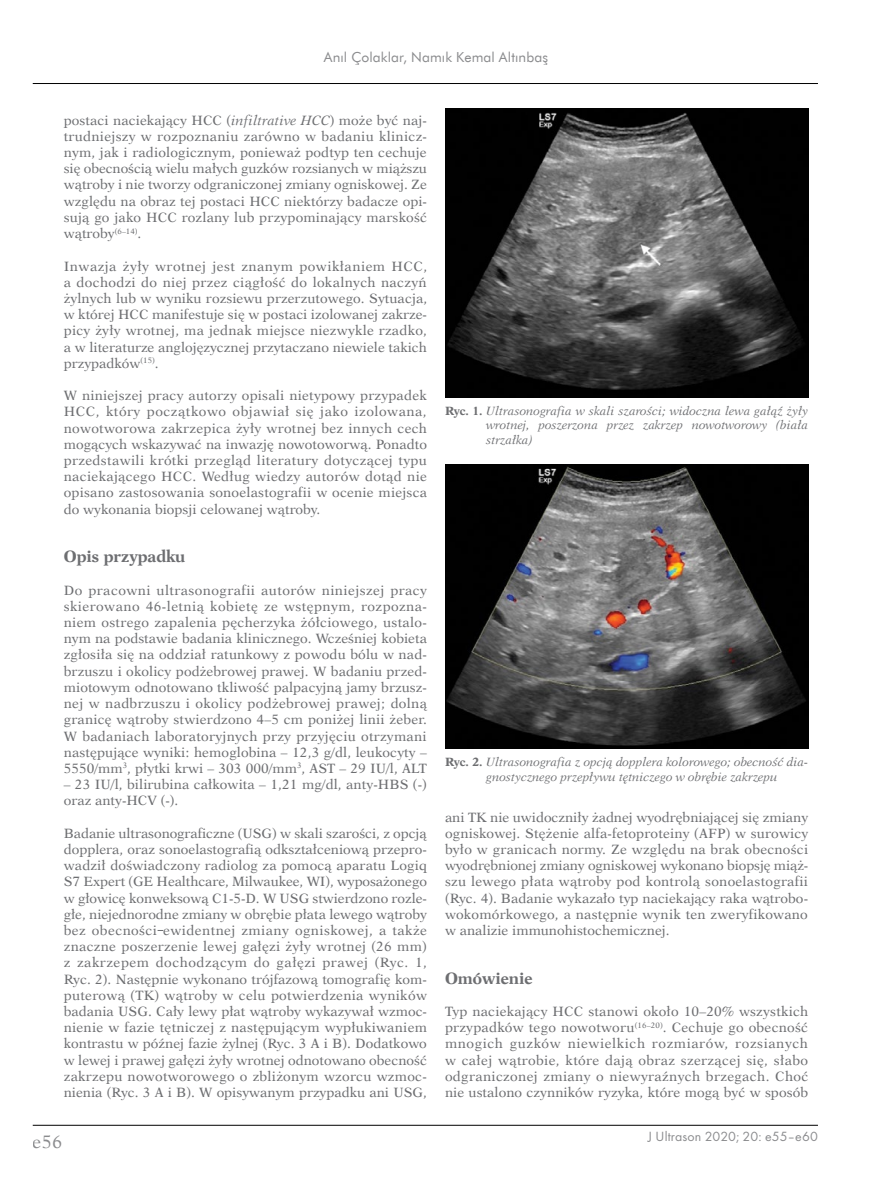
<style>
.page{position:relative;width:872px;height:1191px;background:#fff}
.page>*{position:absolute;margin:0;border:0;box-sizing:border-box;transform-origin:0 0}
.t1{font:18px "Dutch 823 EU Normal";color:#6d6e71}
._1st_Srodtytul_PL_An{font:16.5px "Dutch 823 EU Bold";color:#6d6e71}
.t2{font:13.8px "Futura EU Normal";letter-spacing:.005em;color:#6d6e71}
.t3{font:13.8px "Futura TCE";letter-spacing:.01em;color:#6d6e71}
.BPL_-_Body_PL{font:13.5px/16.2px "Dutch 823 EU Normal";color:#6d6e71;text-align:justify}
.Normalny{font:12px/14.4px "Dutch 823 EU Italic";color:#6d6e71;text-align:justify}
.s1{font-family:"Dutch 823 EU Italic"}
.s2{font-family:"Dutch 823 EU Bold"}
</style>
<div class="page">
<hr style="left:33px;top:1125px;width:785px;height:1px;background:#000">
<hr style="left:33px;top:83px;width:785px;height:1px;background:#000">
<img style="left:445px;top:108px;width:363px;height:289px">
<img style="left:445px;top:465px;width:363px;height:283px">
<p class="t2" style="left:324px;top:48px;width:226px">Anıl Çolaklar, Namık Kemal Altınbaş</p>
<p class="BPL_-_Body_PL" style="left:64px;top:112px;width:365px">postaci naciekający HCC (<span class="s1">infiltrative HCC</span>) może być naj&shy;trudniejszy w rozpoznaniu zarówno w badaniu klinicz&shy;nym, jak i radiologicznym, ponieważ podtyp ten cechuje się obecnością wielu małych guzków rozsianych w miąższu wątroby i nie tworzy odgraniczonej zmiany ogniskowej. Ze względu na obraz tej postaci HCC niektórzy badacze opi&shy;sują go jako HCC rozlany lub przypominający marskość wątroby<sup>(6–14)</sup>.</p>
<p class="BPL_-_Body_PL" style="left:64px;top:258px;width:365px">Inwazja żyły wrotnej jest znanym powikłaniem HCC, a dochodzi do niej przez ciągłość do lokalnych naczyń żylnych lub w wyniku rozsiewu przerzutowego. Sytuacja, w której HCC manifestuje się w postaci izolowanej zakrze&shy;picy żyły wrotnej, ma jednak miejsce niezwykle rzadko, a w literaturze anglojęzycznej przytaczano niewiele takich przypadków<sup>(15)</sup>.</p>
<p class="BPL_-_Body_PL" style="left:64px;top:387px;width:365px">W niniejszej pracy autorzy opisali nietypowy przypadek HCC, który początkowo objawiał się jako izolowana, nowotworowa zakrzepica żyły wrotnej bez innych cech mogących wskazywać na inwazję nowotoworwą. Ponadto przedstawili krótki przegląd literatury dotyczącej typu naciekającego HCC. Według wiedzy autorów dotąd nie opisano zastosowania sonoelastografii w ocenie miejsca do wykonania biopsji celowanej wątroby.</p>
<p class="_1st_Srodtytul_PL_An" style="left:64px;top:546px;width:123px">Opis przypadku</p>
<p class="BPL_-_Body_PL" style="left:64px;top:582px;width:365px">Do pracowni ultrasonografii autorów niniejszej pracy skierowano 46-letnią kobietę ze wstępnym, rozpozna&shy;niem ostrego zapalenia pęcherzyka żółciowego, ustalo&shy;nym na podstawie badania klinicznego. Wcześniej kobieta zgłosiła się na oddział ratunkowy z powodu bólu w nad&shy;brzuszu i okolicy podżebrowej prawej. W badaniu przed&shy;miotowym odnotowano tkliwość palpacyjną jamy brzusz&shy;nej w nadbrzuszu i okolicy podżebrowej prawej; dolną granicę wątroby stwierdzono 4–5 cm poniżej linii żeber.<br>W badaniach laboratoryjnych przy przyjęciu otrzymani następujące wyniki: hemoglobina – 12,3 g/dl, leukocyty – 5550/mm<sup>3</sup>, płytki krwi – 303 000/mm<sup>3</sup>, AST – 29 IU/l, ALT</p>
<p class="BPL_-_Body_PL" style="left:64px;top:776px;width:364px">– 23 IU/l, bilirubina całkowita – 1,21 mg/dl, anty-HBS (-) oraz anty-HCV (-).</p>
<p class="BPL_-_Body_PL" style="left:64px;top:825px;width:365px">Badanie ultrasonograficzne (USG) w skali szarości, z opcją dopplera, oraz sonoelastografią odkształceniową przepro&shy;wadził doświadczony radiolog za pomocą aparatu Logiq S7 Expert (GE Healthcare, Milwaukee, WI), wyposażonego w głowicę konweksową C1-5-D. W USG stwierdzono rozle&shy;głe, niejednorodne zmiany w obrębie płata lewego wątroby bez obecności ewidentnej zmiany ogniskowej, a także znaczne poszerzenie lewej gałęzi żyły wrotnej (26 mm) z zakrzepem dochodzącym do gałęzi prawej (Ryc. 1, Ryc. 2). Następnie wykonano trójfazową tomografię kom&shy;puterową (TK) wątroby w celu potwierdzenia wyników badania USG. Cały lewy płat wątroby wykazywał wzmoc&shy;nienie w fazie tętniczej z następującym wypłukiwaniem kontrastu w późnej fazie żylnej (Ryc. 3 A i B). Dodatkowo w lewej i prawej gałęzi żyły wrotnej odnotowano obecność zakrzepu nowotworowego o zbliżonym wzorcu wzmoc&shy;nienia (Ryc. 3 A i B). W opisywanym przypadku ani USG,</p>
<p class="Normalny" style="left:486px;top:403px;width:323px;text-indent:-41px"><span class="s2">Ryc. 1.</span> Ultrasonografia w skali szarości; widoczna lewa gałąź żyły wrotnej, poszerzona przez zakrzep nowotworowy (biała strzałka)</p>
<p class="Normalny" style="left:486px;top:755px;width:323px;text-indent:-41px"><span class="s2">Ryc. 2.</span> Ultrasonografia z opcją dopplera kolorowego; obecność dia&shy;gnostycznego przepływu tętniczego w obrębie zakrzepu</p>
<p class="BPL_-_Body_PL" style="left:445px;top:809px;width:365px">ani TK nie uwidoczniły żadnej wyodrębniającej się zmiany ogniskowej. Stężenie alfa-fetoproteiny (AFP) w surowicy było w granicach normy. Ze względu na brak obecności wyodrębnionej zmiany ogniskowej wykonano biopsję miąż&shy;szu lewego płata wątroby pod kontrolą sonoelastografii (Ryc. 4). Badanie wykazało typ naciekający raka wątrobo&shy;wokomórkowego, a następnie wynik ten zweryfikowano w analizie immunohistochemicznej.</p>
<p class="_1st_Srodtytul_PL_An" style="left:445px;top:967px;width:89px">Omówienie</p>
<p class="BPL_-_Body_PL" style="left:445px;top:1003px;width:365px">Typ naciekający HCC stanowi około 10–20% wszystkich przypadków tego nowotworu<sup>(16–20)</sup>. Cechuje go obecność mnogich guzków niewielkich rozmiarów, rozsianych w całej wątrobie, które dają obraz szerzącej się, słabo odgraniczonej zmiany o niewyraźnych brzegach. Choć nie ustalono czynników ryzyka, które mogą być w sposób</p>
<h1 class="t1" style="left:33px;top:1131px;width:31px">e56</h1>
<p class="t3" style="left:648px;top:1128px;width:172px">J Ultrason 2020; 20: e55–e60</p>
</div>
